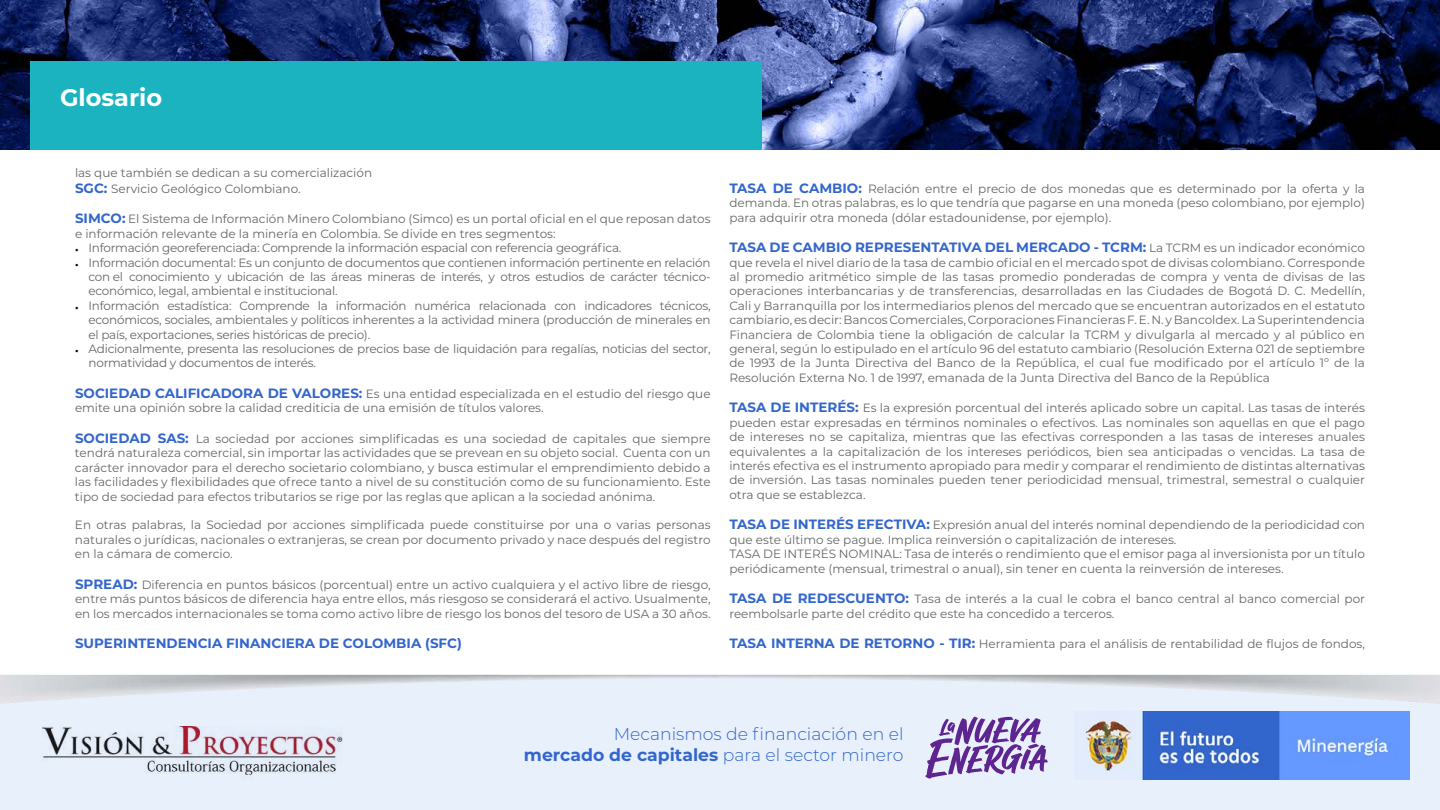
<style>
.page{position:relative;width:1440px;height:810px;background:#fff}
.page>*{position:absolute;margin:0;border:0;box-sizing:border-box;transform-origin:0 0}
.t1{font:700 24px "Montserrat";color:#fff}
.t2{font:300 17.25px/20.7px "Montserrat";color:#36c;text-align:right}
.t3{font:700 13.5px "Montserrat";color:#36c}
.t4{font:12px/14.4px "Montserrat";color:#666;text-align:justify}
.t5{font:12px/14.4px "Montserrat";letter-spacing:-.02em;color:#666}
.s1{font-weight:700;font-size:13.5px;color:#36c}
.s2{font-family:"Minion Pro";font-size:9px;color:#000}
.s3{font-weight:400;font-size:12px;color:#666}
.s4{font-weight:700}
</style>
<div class="page">
<div style="left:0;top:675px;width:1440px;height:135px;background:#e8f0fc"></div>
<img style="left:1085px;top:712px;width:325px;height:68px">
<img style="left:42px;top:726px;width:301px;height:50px">
<img style="left:0;top:0;width:1440px;height:150px">
<svg style="left:925px;top:717px;width:123px;height:62px"></svg>
<div style="left:30px;top:62px;width:731px;height:88px;background:#1ab3bf"></div>
<h1 class="t1" style="left:60px;top:80px;width:104px">Glosario</h1>
<p class="t4" style="left:75px;top:164px;width:299px;line-height:16.2px">las que también se dedican a su comercialización<br><span class="s1">SGC:</span> Servicio Geológico Colombiano.</p>
<p class="t4" style="left:75px;top:212px;width:637px"><span class="s1">SIMCO:</span> El Sistema de Información Minero Colombiano (Simco) es un portal oficial en el que reposan datos e información relevante de la minería en Colombia. Se divide en tres segmentos:</p>
<p class="t5" style="left:75px;top:240px;width:548px"><span class="s2">•</span> Información georeferenciada: Comprende la información espacial con referencia geográfica.</p>
<p class="t4" style="left:88px;top:255px;width:624px;text-indent:-14px"><span class="s2">•</span> Información documental: Es un conjunto de documentos que contienen información pertinente en relación con el conocimiento y ubicación de las áreas mineras de interés, y otros estudios de carácter técnico&shy;económico, legal, ambiental e institucional.</p>
<p class="t4" style="left:88px;top:298px;width:624px;text-indent:-14px"><span class="s2">•</span> Información estadística: Comprende la información numérica relacionada con indicadores técnicos, económicos, sociales, ambientales y políticos inherentes a la actividad minera (producción de minerales en el país, exportaciones, series históricas de precio).</p>
<p class="t5" style="left:88px;top:341px;width:624px;text-indent:-14px"><span class="s2">•</span> Adicionalmente, presenta las resoluciones de precios base de liquidación para regalías, noticias del sector, normatividad y documentos de interés.</p>
<p class="t4" style="left:75px;top:386px;width:637px"><span class="s1">SOCIEDAD CALIFICADORA DE VALORES:</span> Es una entidad especializada en el estudio del riesgo que emite una opinión sobre la calidad crediticia de una emisión de títulos valores.</p>
<p class="t4" style="left:75px;top:431px;width:637px"><span class="s1">SOCIEDAD SAS:</span> La sociedad por acciones simplificadas es una sociedad de capitales que siempre tendrá naturaleza comercial, sin importar las actividades que se prevean en su objeto social. Cuenta con un carácter innovador para el derecho societario colombiano, y busca estimular el emprendimiento debido a las facilidades y flexibilidades que ofrece tanto a nivel de su constitución como de su funcionamiento. Este tipo de sociedad para efectos tributarios se rige por las reglas que aplican a la sociedad anónima.</p>
<p class="t4" style="left:75px;top:518px;width:637px">En otras palabras, la Sociedad por acciones simplificada puede constituirse por una o varias personas naturales o jurídicas, nacionales o extranjeras, se crean por documento privado y nace después del registro en la cámara de comercio.</p>
<p class="t4" style="left:75px;top:577px;width:637px"><span class="s1">SPREAD:</span> Diferencia en puntos básicos (porcentual) entre un activo cualquiera y el activo libre de riesgo, entre más puntos básicos de diferencia haya entre ellos, más riesgoso se considerará el activo. Usualmente, en los mercados internacionales se toma como activo libre de riesgo los bonos del tesoro de USA a 30 años.</p>
<p class="t3" style="left:75px;top:634px;width:388px">SUPERINTENDENCIA FINANCIERA DE COLOMBIA (SFC)</p>
<p class="t4" style="left:729px;top:181px;width:637px"><span class="s1">TASA DE CAMBIO:</span> Relación entre el precio de dos monedas que es determinado por la oferta y la demanda. En otras palabras, es lo que tendría que pagarse en una moneda (peso colombiano, por ejemplo) para adquirir otra moneda (dólar estadounidense, por ejemplo).</p>
<p class="t3" style="left:729px;top:238px;width:637px">TASA DE CAMBIO REPRESENTATIVA DEL MERCADO - TCRM: <span class="s3">La TCRM es un indicador económico</span></p>
<p class="t4" style="left:729px;top:255px;width:637px">que revela el nivel diario de la tasa de cambio oficial en el mercado spot de divisas colombiano. Corresponde al promedio aritmético simple de las tasas promedio ponderadas de compra y venta de divisas de las operaciones interbancarias y de transferencias, desarrolladas en las Ciudades de Bogotá D. C. Medellín, Cali y Barranquilla por los intermediarios plenos del mercado que se encuentran autorizados en el estatuto cambiario, es decir: Bancos Comerciales, Corporaciones Financieras F. E. N. y Bancoldex. La Superintendencia Financiera de Colombia tiene la obligación de calcular la TCRM y divulgarla al mercado y al público en general, según lo estipulado en el artículo 96 del estatuto cambiario (Resolución Externa 021 de septiembre de 1993 de la Junta Directiva del Banco de la República, el cual fue modificado por el artículo 1º de la Resolución Externa No. 1 de 1997, emanada de la Junta Directiva del Banco de la República</p>
<p class="t4" style="left:729px;top:401px;width:637px"><span class="s1">TASA DE INTERÉS:</span> Es la expresión porcentual del interés aplicado sobre un capital. Las tasas de interés pueden estar expresadas en términos nominales o efectivos. Las nominales son aquellas en que el pago de intereses no se capitaliza, mientras que las efectivas corresponden a las tasas de intereses anuales equivalentes a la capitalización de los intereses periódicos, bien sea anticipadas o vencidas. La tasa de interés efectiva es el instrumento apropiado para medir y comparar el rendimiento de distintas alternativas de inversión. Las tasas nominales pueden tener periodicidad mensual, trimestral, semestral o cualquier otra que se establezca.</p>
<p class="t4" style="left:729px;top:518px;width:637px;text-align:left"><span class="s1">TASA DE INTERÉS EFECTIVA:</span> Expresión anual del interés nominal dependiendo de la periodicidad con que este último se pague. Implica reinversión o capitalización de intereses.<br>TASA DE INTERÉS NOMINAL: Tasa de interés o rendimiento que el emisor paga al inversionista por un título periódicamente (mensual, trimestral o anual), sin tener en cuenta la reinversión de intereses.</p>
<p class="t4" style="left:729px;top:591px;width:637px"><span class="s1">TASA DE REDESCUENTO:</span> Tasa de interés a la cual le cobra el banco central al banco comercial por reembolsarle parte del crédito que este ha concedido a terceros.</p>
<p class="t4" style="left:729px;top:636px;width:637px"><span class="s1">TASA INTERNA DE RETORNO - TIR:</span> Herramienta para el análisis de rentabilidad de flujos de fondos,</p>
<h2 class="t2" style="left:524px;top:723px;width:381px">Mecanismos de financiación en el<br><span class="s4">mercado de capitales</span> para el sector minero</h2>
</div>
